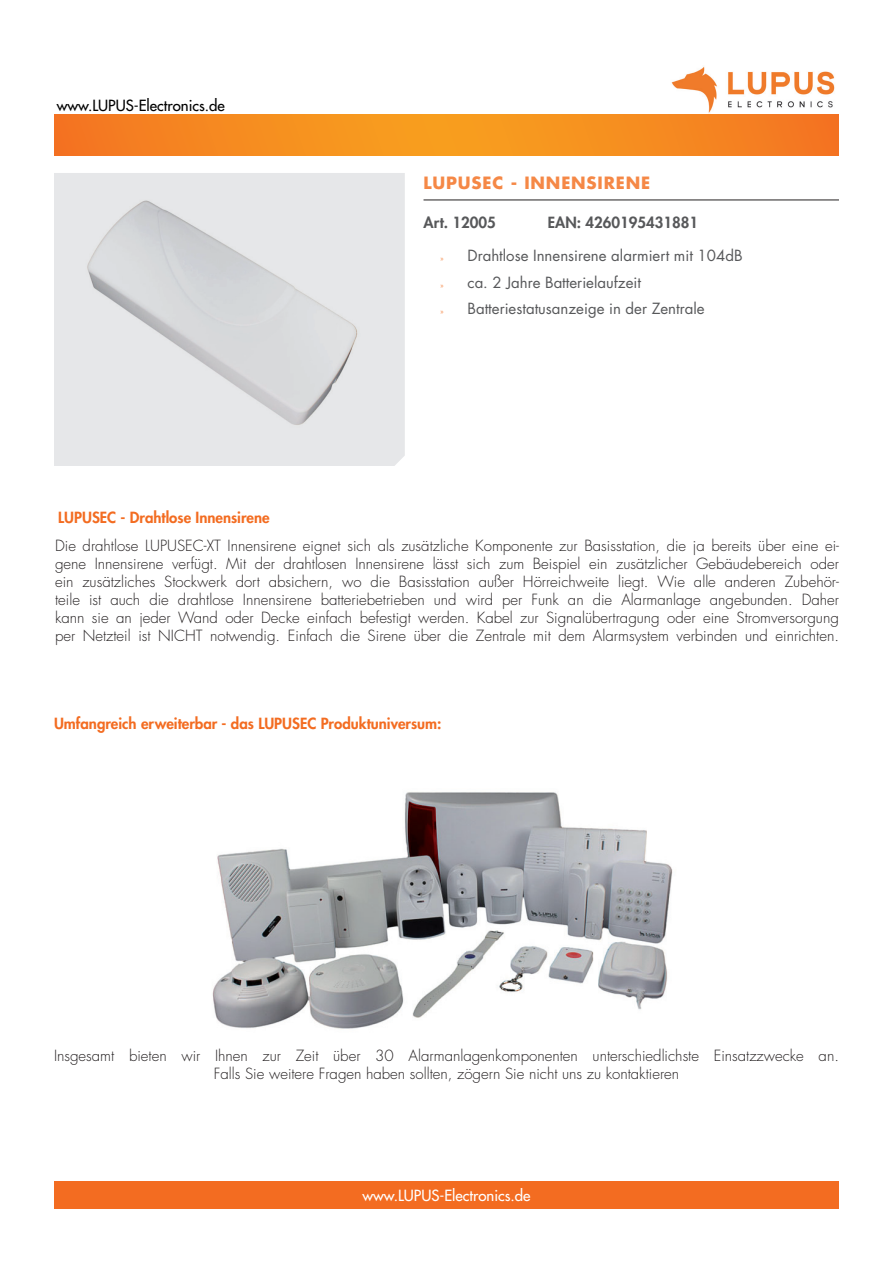
<style>
.page{position:relative;width:893px;height:1263px;background:#fff}
.page>*{position:absolute;margin:0;border:0;box-sizing:border-box;transform-origin:0 0}
.t1{font:700 16.5px "Futura Std";letter-spacing:.05em;color:#f58846}
.t2{font:300 15px/18px "Futura Std";color:#231f20;text-align:justify}
.t3{font:15px/26.5px "Futura Std";color:#57585a}
.t4{font:800 15px "Futura Std";color:#f36c21}
.t5{font:800 15px "Futura Std";color:#57585a}
.t6{font:500 15px "Futura Std";color:#fff}
.t7{font:500 15px "Futura Std";color:#000}
.s1{font-family:"Myriad Pro";font-size:7.5px;color:#f58846}
</style>
<div class="page">
<img style="left:656px;top:66px;width:183px;height:49px">
<svg style="left:54px;top:115px;width:785px;height:41px;background:#f58b20"></svg>
<div style="left:54px;top:1181px;width:785px;height:28px;background:#f36c21"></div>
<div style="left:54px;top:173px;width:351px;height:293px;background:#e6e7e9"></div>
<img style="left:60px;top:187px;width:314px;height:250px">
<hr style="left:423px;top:200px;width:416px;height:1px;background:#231f20">
<img style="left:212px;top:792px;width:461px;height:237px">
<p class="t7" style="left:57px;top:96px;width:170px">www.LUPUS-Electronics.de</p>
<p class="t1" style="left:423px;top:172px;width:228px">LUPUSEC - INNENSIRENE</p>
<p class="t5" style="left:423px;top:213px;width:74px">Art. 12005</p>
<p class="t5" style="left:548px;top:213px;width:152px">EAN: 4260195431881</p>
<p class="t3" style="left:441px;top:243px;width:303px"><span class="s1">»</span> Drahtlose Innensirene alarmiert mit 104dB <span class="s1">»</span> ca. 2 Jahre Batterielaufzeit<br><span class="s1">»</span> Batteriestatusanzeige in der Zentrale</p>
<p class="t4" style="left:58px;top:508px;width:213px">LUPUSEC - Drahtlose Innensirene</p>
<p class="t2" style="left:55px;top:537px;width:785px">Die drahtlose LUPUSEC-XT Innensirene eignet sich als zusätzliche Komponente zur Basisstation, die ja bereits über eine ei&shy;gene Innensirene verfügt. Mit der drahtlosen Innensirene lässt sich zum Beispiel ein zusätzlicher Gebäudebereich oder ein zusätzliches Stockwerk dort absichern, wo die Basisstation außer Hörreichweite liegt. Wie alle anderen Zubehör&shy;teile ist auch die drahtlose Innensirene batteriebetrieben und wird per Funk an die Alarmanlage angebunden. Daher kann sie an jeder Wand oder Decke einfach befestigt werden. Kabel zur Signalübertragung oder eine Stromversorgung per Netzteil ist NICHT notwendig. Einfach die Sirene über die Zentrale mit dem Alarmsystem verbinden und einrichten.</p>
<p class="t4" style="left:54px;top:714px;width:389px">Umfangreich erweiterbar - das LUPUSEC Produktuniversum:</p>
<p class="t2" style="left:54px;top:1047px;width:786px;text-align:center">Insgesamt bieten wir Ihnen zur Zeit über 30 Alarmanlagenkomponenten unterschiedlichste Einsatzzwecke an.<br>Falls Sie weitere Fragen haben sollten, zögern Sie nicht uns zu kontaktieren</p>
<p class="t6" style="left:362px;top:1186px;width:170px">www.LUPUS-Electronics.de</p>
</div>
